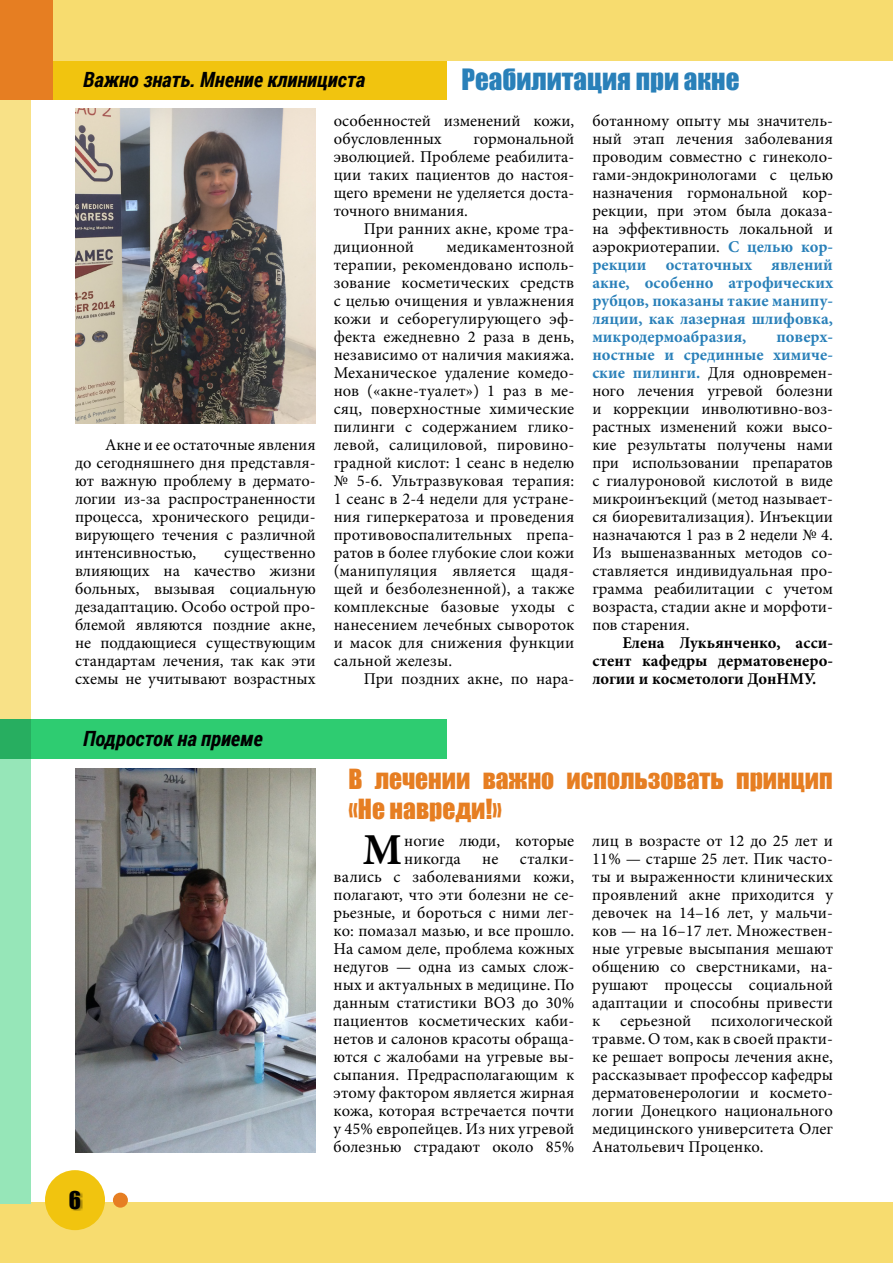
<style>
.page{position:relative;width:893px;height:1263px;background:#fff}
.page>*{position:absolute;margin:0;border:0;box-sizing:border-box;transform-origin:0 0}
.t1{font:700 44.25px "Minion Pro";color:#000}
.t2{font:27px "Impact";color:#2980b9}
.t3{font:25.5px/30.6px "Impact";color:#e67e22}
.t4{font:22.5px "Impact";color:#000}
.t5{font:italic 700 21px "Roboto Condensed";color:#000}
.t6{font:16.5px/18px "Minion Pro";color:#000;text-align:justify}
.t7{font:700 16.5px/18px "Minion Pro";color:#000;text-align:justify}
.s1{font-weight:700;color:#2980b9}
</style>
<div class="page">
<div style="left:30px;top:60px;width:416px;height:39px;background:#f1c40f"></div>
<div style="left:0;top:0;width:30px;height:1263px;background:#f8e187"></div>
<div style="left:0;top:1203px;width:893px;height:60px;background:#f7dc6f"></div>
<div style="left:0;top:0;width:893px;height:60px;background:#f7dc6f"></div>
<div style="left:0;top:0;width:52px;height:99px;background:#e67e22"></div>
<div style="left:0;top:758px;width:30px;height:445px;background:#96e6b8"></div>
<img style="left:75px;top:108px;width:241px;height:315px">
<img style="left:75px;top:768px;width:241px;height:384px">
<div style="left:30px;top:719px;width:416px;height:39px;background:#2ecc71"></div>
<div style="left:45px;top:1170px;width:60px;height:60px;background:#f1c40f;border-radius:50%"></div>
<div style="left:70px;top:1191px;width:13px;height:20px;background:#000;opacity:.3"></div>
<div style="left:113px;top:1193px;width:15px;height:15px;background:#e67e22;border-radius:50%"></div>
<div style="left:0;top:719px;width:30px;height:39px;background:#27ae60"></div>
<p class="t5" style="left:83px;top:65px;width:283px">Важно знать. Мнение клинициста</p>
<h2 class="t2" style="left:461px;top:58px;width:279px">Реабилитация при акне</h2>
<p class="t6" style="left:75px;top:436px;width:242px;text-indent:30px">Акне и ее остаточные явления до сегодняшнего дня представля&shy;ют важную проблему в дермато&shy;логии из-за распространенности процесса, хронического рециди&shy;вирующего течения с различной интенсивностью,</p>
<p class="t6" style="left:75px;top:544px;width:242px;text-indent:149px">существенно влияющих на качество жизни больных, вызывая социальную дезадаптацию. Особо острой про&shy;блемой являются поздние акне, не поддающиеся существующим стандартам лечения, так как эти схемы не учитывают возрастных</p>
<p class="t5" style="left:83px;top:724px;width:181px">Подросток на приеме</p>
<h3 class="t4" style="left:69px;top:1182px;width:14px">6</h3>
<p class="t6" style="left:334px;top:112px;width:242px">особенностей изменений кожи, обусловленных</p>
<p class="t6" style="left:334px;top:130px;width:242px;text-indent:140px">гормональной эволюцией. Проблеме реабилита&shy;ции таких пациентов до настоя&shy;щего времени не уделяется доста&shy;точного внимания.</p>
<p class="t6" style="left:334px;top:220px;width:242px;text-indent:30px">При ранних акне, кроме тра&shy;диционной</p>
<p class="t6" style="left:334px;top:238px;width:242px;text-indent:113px">медикаментозной терапии, рекомендовано исполь&shy;зование косметических средств с целью очищения и увлажнения кожи и себорегулирующего эф&shy;фекта ежедневно 2 раза в день, независимо от наличия макияжа.<br>Механическое удаление комедо&shy;нов («акне-туалет») 1 раз в ме&shy;сяц, поверхностные химические пилинги с содержанием глико&shy;левой, салициловой, пировино&shy;градной кислот: 1 сеанс в неделю № 5-6. Ультразвуковая терапия:<br>1 сеанс в 2-4 недели для устране&shy;ния гиперкератоза и проведения противовоспалительных препа&shy;ратов в более глубокие слои кожи (манипуляция является щадя&shy;щей и безболезненной), а также комплексные базовые уходы с нанесением лечебных сывороток и масок для снижения функции сальной железы.</p>
<p class="t6" style="left:364px;top:670px;width:212px">При поздних акне, по нара-</p>
<p class="t6" style="left:592px;top:112px;width:242px">ботанному опыту мы значитель&shy;ный этап лечения заболевания проводим совместно с гинеколо&shy;гами-эндокринологами с целью назначения гормональной кор&shy;рекции, при этом была доказа&shy;на эффективность локальной и аэрокриотерапии. <span class="s1">С целью кор&shy;рекции остаточных явлений акне, особенно атрофических рубцов, показаны такие манипу&shy;ляции, как лазерная шлифовка, микродермоабразия,</span></p>
<p class="t6" style="left:592px;top:328px;width:242px;text-indent:184px"><span class="s1">поверх&shy;ностные и срединные химиче&shy;ские пилинги.</span> Для одновремен&shy;ного лечения угревой болезни и коррекции инволютивно-воз&shy;растных изменений кожи высо&shy;кие результаты получены нами при использовании препаратов с гиалуроновой кислотой в виде микроинъекций (метод называет&shy;ся биоревитализация). Инъекции назначаются 1 раз в 2 недели № 4.<br>Из вышеназванных методов со&shy;ставляется индивидуальная про&shy;грамма реабилитации с учетом возраста, стадии акне и морфоти&shy;пов старения.</p>
<p class="t7" style="left:592px;top:634px;width:242px;text-indent:30px">Елена Лукьянченко, асси&shy;стент кафедры дерматовенеро&shy;логии и косметологи ДонНМУ.</p>
<h3 class="t3" style="left:348px;top:763px;width:486px">В лечении важно использовать принцип «Не навреди!»</h3>
<h1 class="t1" style="left:363px;top:819px;width:41px">М</h1>
<p class="t6" style="left:404px;top:832px;width:171px">ногие люди, которые никогда</p>
<p class="t6" style="left:334px;top:850px;width:242px;text-indent:186px">сталки&shy;вались с заболеваниями кожи, полагают, что эти болезни не се&shy;рьезные, и бороться с ними лег&shy;ко: помазал мазью, и все прошло.<br>На самом деле, проблема кожных недугов — одна из самых слож&shy;ных и актуальных в медицине. По данным статистики ВОЗ до 30% пациентов косметических каби&shy;нетов и салонов красоты обраща&shy;ются с жалобами на угревые вы&shy;сыпания. Предрасполагающим к этому фактором является жирная кожа, которая встречается почти у 45% европейцев. Из них угревой болезнью страдают около 85%</p>
<p class="t6" style="left:482px;top:850px;width:18px">не</p>
<p class="t6" style="left:592px;top:832px;width:242px">лиц в возрасте от 12 до 25 лет и 11% — старше 25 лет. Пик часто&shy;ты и выраженности клинических проявлений акне приходится у девочек на 14–16 лет, у мальчи&shy;ков — на 16–17 лет. Множествен&shy;ные угревые высыпания мешают общению со сверстниками, на&shy;рушают процессы социальной адаптации и способны привести к серьезной психологической травме. О том, как в своей практи&shy;ке решает вопросы лечения акне, рассказывает профессор кафедры дерматовенерологии и космето&shy;логии Донецкого национального медицинского университета Олег Анатольевич Проценко.</p>
</div>
